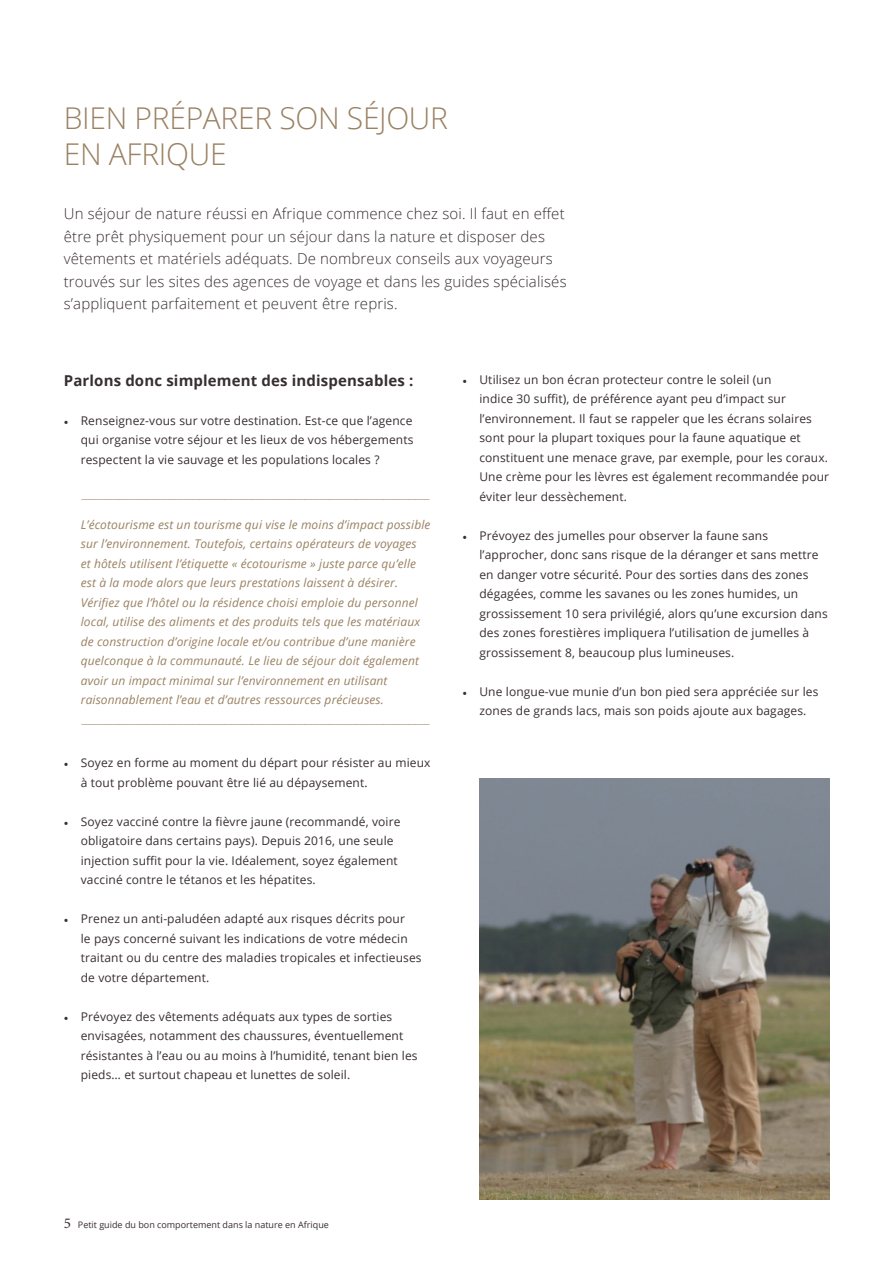
<style>
.page{position:relative;width:893px;height:1263px;background:#fff}
.page>*{position:absolute;margin:0;border:0;box-sizing:border-box;transform-origin:0 0}
.t1{font:300 30px/36px "Open Sans";letter-spacing:-.01em;color:#998162}
.t2{font:300 15px/22.5px "Open Sans";letter-spacing:.01em;color:#382e30}
.t3{font:700 15px "Open Sans";letter-spacing:.01em;color:#382e30}
.t4{font:12px/19.5px "Open Sans";letter-spacing:.01em;color:#382e30}
.t5{font:italic 12px/19.5px "Open Sans";letter-spacing:.01em;color:#998162}
.t6{font:300 12px "Open Sans";color:#998162}
.t7{font:9px "Open Sans";color:#382e30}
.s1{font-family:"Minion Pro"}
.s2{font-family:"Minion Pro";font-size:15px}
</style>
<div class="page">
<img style="left:479px;top:779px;width:350px;height:420px">
<p class="t1" style="left:64px;top:100px;width:386px">BIEN PRÉPARER SON SÉJOUR<br>EN AFRIQUE</p>
<p class="t2" style="left:64px;top:202px;width:504px">Un séjour de nature réussi en Afrique commence chez soi. Il faut en effet être prêt physiquement pour un séjour dans la nature et disposer des vêtements et matériels adéquats. De nombreux conseils aux voyageurs trouvés sur les sites des agences de voyage et dans les guides spécialisés s’appliquent parfaitement et peuvent être repris.</p>
<p class="t3" style="left:64px;top:370px;width:351px">Parlons donc simplement des indispensables :</p>
<p class="t4" style="left:81px;top:410px;width:334px;text-align:justify;text-indent:-17px"><span class="s1">•</span> Renseignez-vous sur votre destination. Est-ce que l’agence qui organise votre séjour et les lieux de vos hébergements respectent la vie sauvage et les populations locales ?</p>
<p class="t6" style="left:81px;top:490px;width:351px">-------------------------------------------------------------------------------------------------------------------------------------------------------</p>
<p class="t5" style="left:81px;top:514px;width:351px">L’écotourisme est un tourisme qui vise le moins d’impact possible sur l’environnement. Toutefois, certains opérateurs de voyages<br>et hôtels utilisent l’étiquette « écotourisme » juste parce qu’elle est à la mode alors que leurs prestations laissent à désirer.<br>Vérifiez que l’hôtel ou la résidence choisi emploie du personnel local, utilise des aliments et des produits tels que les matériaux de construction d’origine locale et/ou contribue d’une manière quelconque à la communauté. Le lieu de séjour doit également avoir un impact minimal sur l’environnement en utilisant raisonnablement l’eau et d’autres ressources précieuses.</p>
<p class="t6" style="left:81px;top:716px;width:351px">-------------------------------------------------------------------------------------------------------------------------------------------------------</p>
<p class="t4" style="left:81px;top:753px;width:351px;text-indent:-17px"><span class="s1">•</span> Soyez en forme au moment du départ pour résister au mieux à tout problème pouvant être lié au dépaysement.</p>
<p class="t4" style="left:81px;top:811px;width:321px;text-indent:-17px"><span class="s1">•</span> Soyez vacciné contre la fièvre jaune (recommandé, voire obligatoire dans certains pays). Depuis 2016, une seule injection suffit pour la vie. Idéalement, soyez également vacciné contre le tétanos et les hépatites.</p>
<p class="t4" style="left:81px;top:909px;width:342px;text-indent:-17px"><span class="s1">•</span> Prenez un anti-paludéen adapté aux risques décrits pour<br>le pays concerné suivant les indications de votre médecin traitant ou du centre des maladies tropicales et infectieuses de votre département.</p>
<p class="t4" style="left:81px;top:1006px;width:338px;text-indent:-17px"><span class="s1">•</span> Prévoyez des vêtements adéquats aux types de sorties envisagées, notamment des chaussures, éventuellement résistantes à l’eau ou au moins à l’humidité, tenant bien les pieds… et surtout chapeau et lunettes de soleil.</p>
<p class="t4" style="left:479px;top:369px;width:351px;text-indent:-17px"><span class="s1">•</span> Utilisez un bon écran protecteur contre le soleil (un<br>indice 30 suffit), de préférence ayant peu d’impact sur l’environnement. Il faut se rappeler que les écrans solaires sont pour la plupart toxiques pour la faune aquatique et constituent une menace grave, par exemple, pour les coraux.<br>Une crème pour les lèvres est également recommandée pour éviter leur dessèchement.</p>
<p class="t4" style="left:479px;top:525px;width:350px;text-indent:-17px"><span class="s1">•</span> Prévoyez des jumelles pour observer la faune sans l’approcher, donc sans risque de la déranger et sans mettre en danger votre sécurité. Pour des sorties dans des zones dégagées, comme les savanes ou les zones humides, un grossissement 10 sera privilégié, alors qu’une excursion dans des zones forestières impliquera l’utilisation de jumelles à grossissement 8, beaucoup plus lumineuses.</p>
<p class="t4" style="left:462px;top:681px;width:357px;text-align:center"><span class="s1">•</span> Une longue-vue munie d’un bon pied sera appréciée sur les zones de grands lacs, mais son poids ajoute aux bagages.</p>
<p class="t7" style="left:64px;top:1218px;width:267px"><span class="s2">5</span> Petit guide du bon comportement dans la nature en Afrique</p>
</div>
